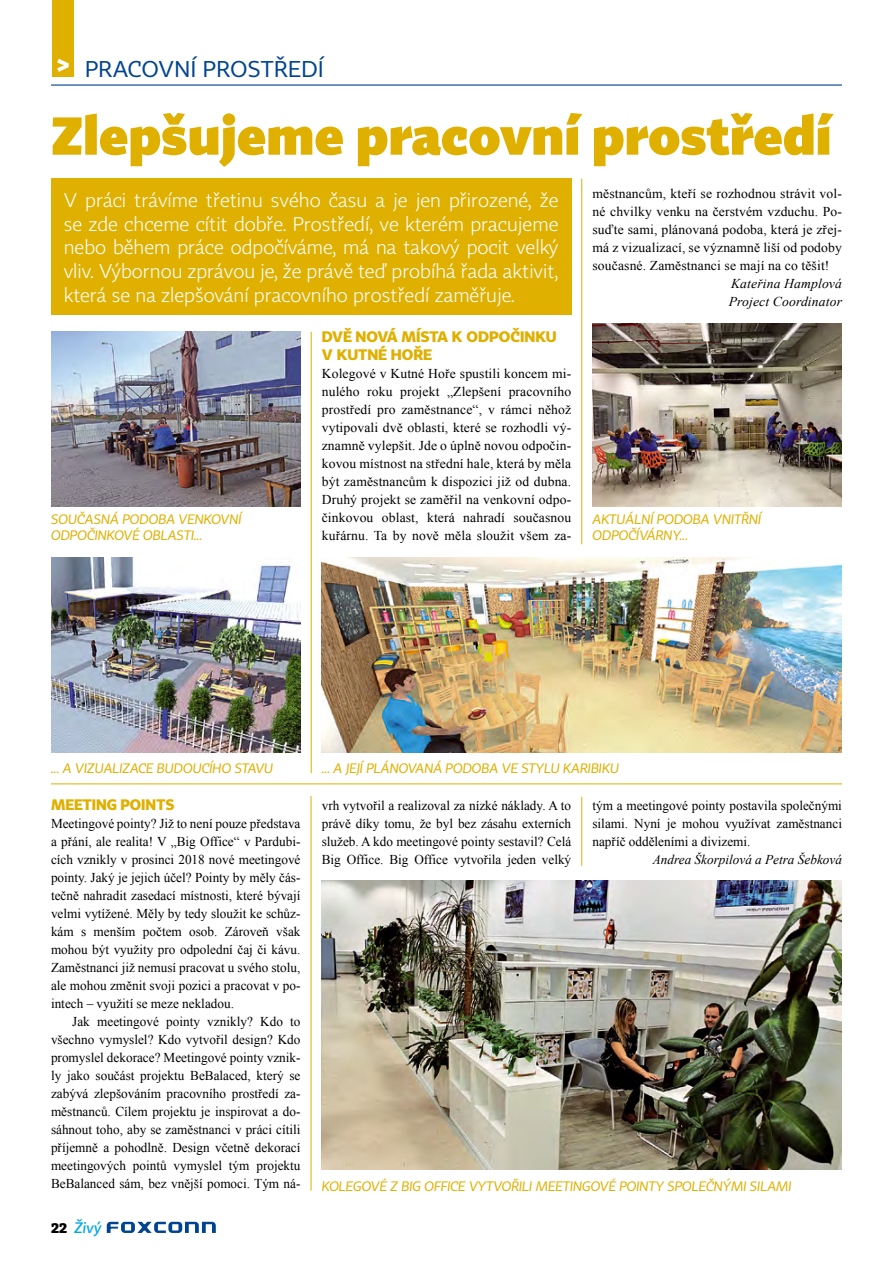
<style>
.page{position:relative;width:893px;height:1263px;background:#fff}
.page>*{position:absolute;margin:0;border:0;box-sizing:border-box;transform-origin:0 0}
.t1{font:500 52.5px "Tabac Sans";color:#dfb000}
.t2{font:22.5px "Tabac Sans";letter-spacing:.02em;color:#004490}
.t3{font:300 19.5px/23.7px "Tabac Sans";color:#fff;text-align:justify}
.t4{font:700 15px/18px "Tabac Sans";color:#dfb000}
.t5{font:italic 500 15px "Tabac Sans";color:#00a6eb}
.t6{font:13.5px/18px "Times New Roman CE";color:#000;text-align:justify}
.t7{font:italic 13.5px/16.2px "Tabac Sans";color:#dfb000}
.t8{font:italic 13.5px/18px "Times New Roman CE";letter-spacing:.01em;color:#000}
.s1{font-weight:700;font-style:normal;font-size:14.25px;color:#000}
</style>
<div class="page">
<hr style="left:51px;top:84px;width:791px;height:2px;background:#004490">
<svg style="left:107px;top:1222px;width:109px;height:11px"></svg>
<hr style="left:892px;top:485px;width:1px;height:723px;background:#f9efd4">
<div style="left:52px;top:0;width:22px;height:76px;background:#dfb000"></div>
<hr style="left:51px;top:783px;width:791px;height:1px;background:#dfb000">
<div style="left:51px;top:179px;width:520px;height:136px;background:#dfb000"></div>
<img style="left:51px;top:331px;width:249px;height:175px">
<img style="left:51px;top:557px;width:249px;height:196px">
<img style="left:592px;top:324px;width:250px;height:182px">
<img style="left:322px;top:557px;width:520px;height:196px">
<img style="left:322px;top:880px;width:520px;height:289px">
<hr style="left:311px;top:332px;width:1px;height:441px;background:#dfb000">
<hr style="left:581px;top:179px;width:1px;height:365px;background:#dfb000">
<hr style="left:581px;top:797px;width:1px;height:69px;background:#dfb000">
<hr style="left:311px;top:796px;width:1px;height:395px;background:#dfb000">
<h2 class="t2" style="left:56px;top:55px;width:269px"><sup>&gt;</sup> PRACOVNÍ PROSTŘEDÍ</h2>
<h1 class="t1" style="left:51px;top:102px;width:782px">Zlepšujeme pracovní prostředí</h1>
<p class="t3" style="left:64px;top:188px;width:496px">V práci trávíme třetinu svého času a je jen přirozené, že se zde chceme cítit dobře. Prostředí, ve kterém pracujeme nebo během práce odpočíváme, má na takový pocit velký vliv. Výbornou zprávou je, že právě teď probíhá řada aktivit, která se na zlepšování pracovního prostředí zaměřuje.</p>
<p class="t6" style="left:592px;top:184px;width:251px">městnancům, kteří se rozhodnou strávit vol&shy;né chvilky venku na čerstvém vzduchu. Po&shy;suďte sami, plánovaná podoba, která je zřej&shy;má z vizualizací, se významně liší od podoby současné. Zaměstnanci se mají na co těšit!</p>
<p class="t8" style="left:729px;top:274px;width:115px">Kateřina Hamplová<br>Project Coordinator</p>
<p class="t7" style="left:51px;top:511px;width:192px">SOUČASNÁ PODOBA VENKOVNÍ<br>ODPOČINKOVÉ OBLASTI...</p>
<p class="t4" style="left:322px;top:328px;width:236px">DVĚ NOVÁ MÍSTA K ODPOČINKU<br>V KUTNÉ HOŘE</p>
<p class="t6" style="left:322px;top:364px;width:251px">Kolegové v Kutné Hoře spustili koncem mi&shy;nulého roku projekt „Zlepšení pracovního prostředí pro zaměstnance“, v rámci něhož vytipovali dvě oblasti, které se rozhodli vý&shy;znamně vylepšit. Jde o úplně novou odpočin&shy;kovou místnost na střední hale, která by měla být zaměstnancům k dispozici již od dubna.<br>Druhý projekt se zaměřil na venkovní odpo&shy;činkovou oblast, která nahradí současnou kuřárnu. Ta by nově měla sloužit všem za-</p>
<p class="t7" style="left:592px;top:511px;width:170px">AKTUÁLNÍ PODOBA VNITŘNÍ<br>ODPOČÍVÁRNY...</p>
<p class="t7" style="left:51px;top:760px;width:224px">... A VIZUALIZACE BUDOUCÍHO STAVU</p>
<p class="t7" style="left:322px;top:760px;width:299px">... A JEJÍ PLÁNOVANÁ PODOBA VE STYLU KARIBIKU</p>
<p class="t4" style="left:51px;top:796px;width:125px">MEETING POINTS</p>
<p class="t6" style="left:51px;top:814px;width:251px">Meetingové pointy? Již to není pouze představa a přání, ale realita! V „Big Office“ v Pardubi&shy;cích vznikly v prosinci 2018 nové meetingové pointy. Jaký je jejich účel? Pointy by měly čás&shy;tečně nahradit zasedací místnosti, které bývají velmi vytížené. Měly by tedy sloužit ke schůz&shy;kám s menším počtem osob. Zároveň však mohou být využity pro odpolední čaj či kávu.<br>Zaměstnanci již nemusí pracovat u svého stolu, ale mohou změnit svoji pozici a pracovat v po&shy;intech – využití se meze nekladou.</p>
<p class="t6" style="left:51px;top:1012px;width:251px;text-indent:21px">Jak meetingové pointy vznikly? Kdo to všechno vymyslel? Kdo vytvořil design? Kdo promyslel dekorace? Meetingové pointy vznik&shy;ly jako součást projektu BeBalaced, který se zabývá zlepšováním pracovního prostředí za&shy;městnanců. Cílem projektu je inspirovat a do&shy;sáhnout toho, aby se zaměstnanci v práci cítili příjemně a pohodlně. Design včetně dekorací meetingových pointů vymyslel tým projektu BeBalanced sám, bez vnější pomoci. Tým ná-</p>
<p class="t5" style="left:51px;top:1218px;width:52px"><span class="s1">22</span> Živý</p>
<p class="t6" style="left:322px;top:796px;width:251px">vrh vytvořil a realizoval za nízké náklady. A to právě díky tomu, že byl bez zásahu externích služeb. A kdo meetingové pointy sestavil? Celá Big Office. Big Office vytvořila jeden velký</p>
<p class="t6" style="left:592px;top:796px;width:251px">tým a meetingové pointy postavila společnými silami. Nyní je mohou využívat zaměstnanci napříč odděleními a divizemi.</p>
<p class="t8" style="left:653px;top:850px;width:191px">Andrea Škorpilová a Petra Šebková</p>
<p class="t7" style="left:322px;top:1178px;width:471px">KOLEGOVÉ Z BIG OFFICE VYTVOŘILI MEETINGOVÉ POINTY SPOLEČNÝMI SILAMI</p>
</div>
